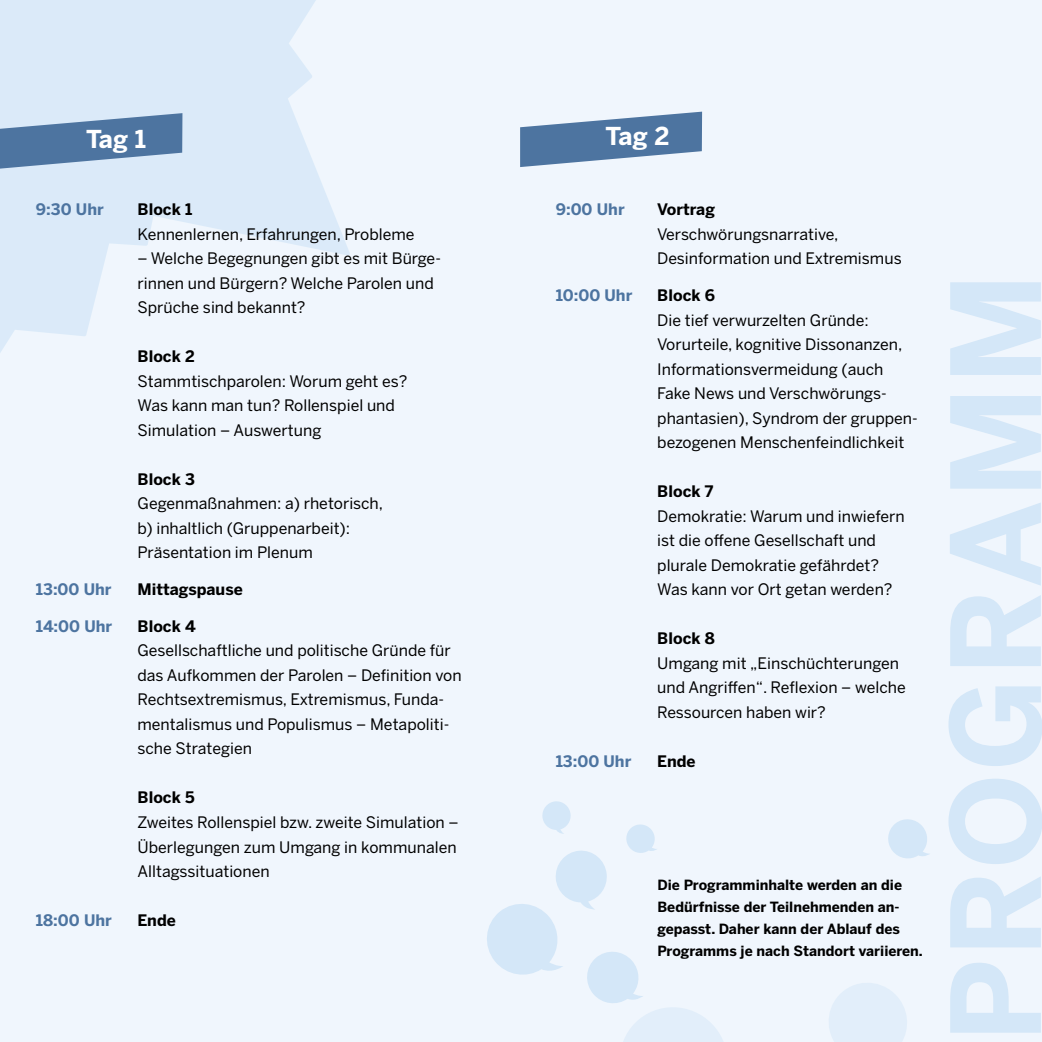
<style>
.page{position:relative;width:1042px;height:1042px;background:#f0f6fd}
.page>*{position:absolute;margin:0;border:0;box-sizing:border-box;transform-origin:0 0}
.t1{font:700 122.5px "Benton Sans";letter-spacing:.02em;color:#d4e7f8}
.t2{font:700 24.5px "Benton Sans";letter-spacing:-.06em;color:#fff}
.t3{font:15.75px/24.5px "Benton Sans";color:#000}
.t4{font:700 15.75px "Benton Sans";color:#000}
.t5{font:700 15.75px "Benton Sans";color:#4d74a0}
.t6{font:700 14px/21.9px "Benton Sans";color:#000}
</style>
<div class="page">
<svg style="left:829px;top:983px;width:78px;height:59px"></svg>
<svg style="left:888px;top:819px;width:41px;height:40px"></svg>
<svg style="left:487px;top:801px;width:236px;height:241px"></svg>
<svg style="left:0;top:0;width:350px;height:353px;fill:#dbeaf9"></svg>
<svg style="left:0;top:113px;width:182px;height:56px;background:#7696b9"></svg>
<svg style="left:520px;top:112px;width:182px;height:55px"></svg>
<h3 class="t2" style="left:86px;top:124px;width:61px">Tag 1</h3>
<h3 class="t2" style="left:605px;top:121px;width:65px">Tag 2</h3>
<h3 class="t5" style="left:36px;top:200px;width:69px">9:30 Uhr</h3>
<h3 class="t4" style="left:137px;top:200px;width:56px">Block 1</h3>
<h3 class="t3" style="left:137px;top:222px;width:279px">Kennenlernen, Erfahrungen, Probleme</h3>
<h3 class="t3" style="left:137px;top:246px;width:305px">– Welche Begegnungen gibt es mit Bürge&shy;rinnen und Bürgern? Welche Parolen und<br>Sprüche sind bekannt?</h3>
<h3 class="t4" style="left:137px;top:347px;width:59px">Block 2</h3>
<h3 class="t3" style="left:137px;top:369px;width:271px">Stammtischparolen: Worum geht es?<br>Was kann man tun? Rollenspiel und<br>Simulation – Auswertung</h3>
<h3 class="t4" style="left:137px;top:470px;width:59px">Block 3</h3>
<h3 class="t3" style="left:137px;top:491px;width:247px">Gegenmaßnahmen: a) rhetorisch, b) inhaltlich (Gruppenarbeit):<br>Präsentation im Plenum</h3>
<h3 class="t5" style="left:36px;top:580px;width:77px">13:00 Uhr</h3>
<h3 class="t4" style="left:137px;top:580px;width:107px">Mittagspause</h3>
<h3 class="t5" style="left:36px;top:617px;width:78px">14:00 Uhr</h3>
<h3 class="t4" style="left:137px;top:617px;width:60px">Block 4</h3>
<h3 class="t3" style="left:137px;top:638px;width:326px">Gesellschaftliche und politische Gründe für das Aufkommen der Parolen – Definition von Rechtsextremismus, Extremismus, Funda&shy;mentalismus und Populismus – Metapoliti&shy;sche Strategien</h3>
<h3 class="t4" style="left:137px;top:788px;width:59px">Block 5</h3>
<h3 class="t3" style="left:137px;top:810px;width:323px">Zweites Rollenspiel bzw. zweite Simulation –<br>Überlegungen zum Umgang in kommunalen<br>Alltagssituationen</h3>
<h3 class="t5" style="left:36px;top:911px;width:77px">18:00 Uhr</h3>
<h3 class="t4" style="left:137px;top:911px;width:40px">Ende</h3>
<h3 class="t5" style="left:556px;top:200px;width:70px">9:00 Uhr</h3>
<h3 class="t4" style="left:657px;top:200px;width:59px">Vortrag</h3>
<h3 class="t3" style="left:657px;top:222px;width:246px">Verschwörungsnarrative,<br>Desinformation und Extremismus</h3>
<h3 class="t5" style="left:556px;top:286px;width:78px">10:00 Uhr</h3>
<h3 class="t4" style="left:657px;top:286px;width:59px">Block 6</h3>
<h3 class="t3" style="left:657px;top:307px;width:262px">Die tief verwurzelten Gründe:<br>Vorurteile, kognitive Dissonanzen, Informationsvermeidung (auch Fake News und Verschwörungs&shy;phantasien), Syndrom der gruppen&shy;bezogenen Menschenfeindlichkeit</h3>
<h3 class="t4" style="left:657px;top:482px;width:58px">Block 7</h3>
<h3 class="t3" style="left:657px;top:503px;width:249px">Demokratie: Warum und inwiefern ist die offene Gesellschaft und plurale Demokratie gefährdet?<br>Was kann vor Ort getan werden?</h3>
<h3 class="t4" style="left:657px;top:629px;width:59px">Block 8</h3>
<h3 class="t3" style="left:657px;top:650px;width:250px">Umgang mit „Einschüchterungen und Angriffen“. Reflexion – welche<br>Ressourcen haben wir?</h3>
<h3 class="t5" style="left:556px;top:751px;width:77px">13:00 Uhr</h3>
<h3 class="t4" style="left:657px;top:751px;width:40px">Ende</h3>
<h3 class="t6" style="left:657px;top:874px;width:267px">Die Programminhalte werden an die Bedürfnisse der Teilnehmenden an&shy;gepasst. Daher kann der Ablauf des Programms je nach Standort variieren.</h3>
<h1 class="t1" style="left:923px;top:1042px;width:770px;rotate:-90deg">PROGRAMM</h1>
</div>
